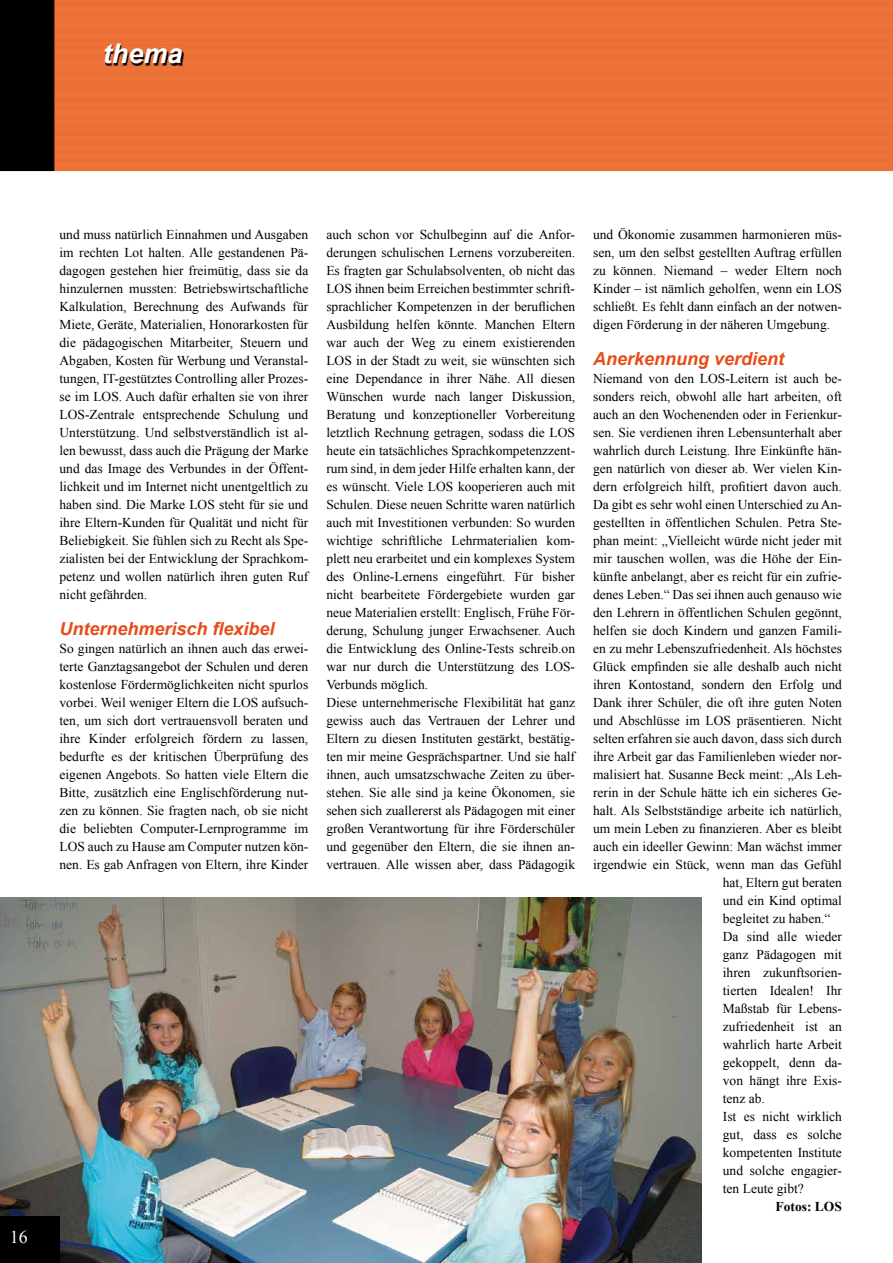
<style>
.page{position:relative;width:893px;height:1263px;background:#fff}
.page>*{position:absolute;margin:0;border:0;box-sizing:border-box;transform-origin:0 0}
.t1{font:italic 700 27px "Arial";color:#fff}
.t2{font:italic 700 18px "Arial";color:#e74c18}
.t3{font:18px "Times New Roman";color:#fff}
.t4{font:13.5px/18px "Times New Roman";color:#000;text-align:justify}
.t5{font:700 13.5px "Times New Roman";color:#000}
</style>
<div class="page">
<div style="left:0;top:0;width:893px;height:171px;background:#ec7137"></div>
<img style="left:106px;top:45px;width:77px;height:20px">
<img style="left:0;top:897px;width:702px;height:366px">
<div style="left:0;top:1216px;width:60px;height:47px;background:#000"></div>
<p class="t1" style="left:103px;top:36px;width:81px">thema</p>
<p class="t3" style="left:10px;top:1225px;width:19px">16</p>
<p class="t3" style="left:18px;top:1225px;width:20px">16</p>
<p class="t4" style="left:60px;top:225px;width:250px">und muss natürlich Einnahmen und Ausgaben im rechten Lot halten. Alle gestandenen Pä&shy;dagogen gestehen hier freimütig, dass sie da hinzulernen mussten: Betriebswirtschaftliche Kalkulation, Berechnung des Aufwands für Miete, Geräte, Materialien, Honorarkosten für die pädagogischen Mitarbeiter, Steuern und Abgaben, Kosten für Werbung und Veranstal&shy;tungen, IT-gestütztes Controlling aller Prozes&shy;se im LOS. Auch dafür erhalten sie von ihrer LOS-Zentrale entsprechende Schulung und Unterstützung. Und selbstverständlich ist al&shy;len bewusst, dass auch die Prägung der Marke und das Image des Verbundes in der Öffent&shy;lichkeit und im Internet nicht unentgeltlich zu haben sind. Die Marke LOS steht für sie und ihre Eltern-Kunden für Qualität und nicht für Beliebigkeit. Sie fühlen sich zu Recht als Spe&shy;zialisten bei der Entwicklung der Sprachkom&shy;petenz und wollen natürlich ihren guten Ruf nicht gefährden.</p>
<p class="t2" style="left:60px;top:617px;width:217px">Unternehmerisch flexibel</p>
<p class="t4" style="left:60px;top:639px;width:250px">So gingen natürlich an ihnen auch das erwei&shy;terte Ganztagsangebot der Schulen und deren kostenlose Fördermöglichkeiten nicht spurlos vorbei. Weil weniger Eltern die LOS aufsuch&shy;ten, um sich dort vertrauensvoll beraten und ihre Kinder erfolgreich fördern zu lassen, bedurfte es der kritischen Überprüfung des eigenen Angebots. So hatten viele Eltern die Bitte, zusätzlich eine Englischförderung nut&shy;zen zu können. Sie fragten nach, ob sie nicht die beliebten Computer-Lernprogramme im LOS auch zu Hause am Computer nutzen kön&shy;nen. Es gab Anfragen von Eltern, ihre Kinder</p>
<p class="t4" style="left:326px;top:225px;width:250px;text-align:left">auch schon vor Schulbeginn auf die Anfor&shy;derungen schulischen Lernens vorzubereiten.<br>Es fragten gar Schulabsolventen, ob nicht das LOS ihnen beim Erreichen bestimmter schrift&shy;sprachlicher Kompetenzen in der beruflichen Ausbildung helfen könnte. Manchen Eltern war auch der Weg zu einem existierenden LOS in der Stadt zu weit, sie wünschten sich eine Dependance in ihrer Nähe. All diesen Wünschen wurde nach langer Diskussion, Beratung und konzeptioneller Vorbereitung letztlich Rechnung getragen, sodass die LOS heute ein tatsächliches Sprachkompetenzzent&shy;rum sind, in dem jeder Hilfe erhalten kann, der es wünscht. Viele LOS kooperieren auch mit Schulen. Diese neuen Schritte waren natürlich auch mit Investitionen verbunden: So wurden wichtige schriftliche Lehrmaterialien kom&shy;plett neu erarbeitet und ein komplexes System des Online-Lernens eingeführt. Für bisher nicht bearbeitete Fördergebiete wurden gar neue Materialien erstellt: Englisch, Frühe För&shy;derung, Schulung junger Erwachsener. Auch die Entwicklung des Online-Tests schreib.on war nur durch die Unterstützung des LOS-Verbunds möglich.<br>Diese unternehmerische Flexibilität hat ganz gewiss auch das Vertrauen der Lehrer und Eltern zu diesen Instituten gestärkt, bestätig&shy;ten mir meine Gesprächspartner. Und sie half ihnen, auch umsatzschwache Zeiten zu über&shy;stehen. Sie alle sind ja keine Ökonomen, sie sehen sich zuallererst als Pädagogen mit einer großen Verantwortung für ihre Förderschüler und gegenüber den Eltern, die sie ihnen an&shy;vertrauen. Alle wissen aber, dass Pädagogik</p>
<p class="t4" style="left:593px;top:225px;width:250px">und Ökonomie zusammen harmonieren müs&shy;sen, um den selbst gestellten Auftrag erfüllen zu können. Niemand – weder Eltern noch Kinder – ist nämlich geholfen, wenn ein LOS schließt. Es fehlt dann einfach an der notwen&shy;digen Förderung in der näheren Umgebung.</p>
<p class="t2" style="left:593px;top:347px;width:193px">Anerkennung verdient</p>
<p class="t4" style="left:593px;top:369px;width:250px">Niemand von den LOS-Leitern ist auch be-</p>
<p class="t4" style="left:593px;top:387px;width:250px">sonders reich, obwohl alle hart arbeiten, oft</p>
<p class="t4" style="left:593px;top:405px;width:250px">auch an den Wochenenden oder in Ferienkur-</p>
<p class="t4" style="left:593px;top:423px;width:250px">sen. Sie verdienen ihren Lebensunterhalt aber</p>
<p class="t4" style="left:593px;top:441px;width:250px">wahrlich durch Leistung. Ihre Einkünfte hän-</p>
<p class="t4" style="left:593px;top:459px;width:250px">gen natürlich von dieser ab. Wer vielen Kin-</p>
<p class="t4" style="left:593px;top:477px;width:250px">dern erfolgreich hilft, profitiert davon auch.</p>
<p class="t4" style="left:593px;top:495px;width:250px">Da gibt es sehr wohl einen Unterschied zu An-</p>
<p class="t4" style="left:593px;top:513px;width:250px">gestellten in öffentlichen Schulen. Petra Ste-</p>
<p class="t4" style="left:593px;top:531px;width:250px">phan meint: „Vielleicht würde nicht jeder mit</p>
<p class="t4" style="left:593px;top:549px;width:250px">mir tauschen wollen, was die Höhe der Ein-</p>
<p class="t4" style="left:593px;top:567px;width:250px">künfte anbelangt, aber es reicht für ein zufrie-</p>
<p class="t4" style="left:593px;top:585px;width:250px">denes Leben.“ Das sei ihnen auch genauso wie</p>
<p class="t4" style="left:593px;top:603px;width:250px">den Lehrern in öffentlichen Schulen gegönnt,</p>
<p class="t4" style="left:593px;top:621px;width:250px">helfen sie doch Kindern und ganzen Famili-</p>
<p class="t4" style="left:593px;top:639px;width:250px">en zu mehr Lebenszufriedenheit. Als höchstes</p>
<p class="t4" style="left:593px;top:657px;width:250px">Glück empfinden sie alle deshalb auch nicht</p>
<p class="t4" style="left:593px;top:675px;width:250px">ihren Kontostand, sondern den Erfolg und</p>
<p class="t4" style="left:593px;top:693px;width:250px">Dank ihrer Schüler, die oft ihre guten Noten</p>
<p class="t4" style="left:593px;top:711px;width:250px">und Abschlüsse im LOS präsentieren. Nicht</p>
<p class="t4" style="left:593px;top:729px;width:250px">selten erfahren sie auch davon, dass sich durch</p>
<p class="t4" style="left:593px;top:747px;width:250px">ihre Arbeit gar das Familienleben wieder nor-</p>
<p class="t4" style="left:593px;top:765px;width:250px">malisiert hat. Susanne Beck meint: „Als Leh-</p>
<p class="t4" style="left:593px;top:783px;width:250px">rerin in der Schule hätte ich ein sicheres Ge-</p>
<p class="t4" style="left:593px;top:801px;width:250px">halt. Als Selbstständige arbeite ich natürlich,</p>
<p class="t4" style="left:593px;top:819px;width:250px">um mein Leben zu finanzieren. Aber es bleibt</p>
<p class="t4" style="left:593px;top:837px;width:250px">auch ein ideeller Gewinn: Man wächst immer</p>
<p class="t4" style="left:593px;top:855px;width:250px">irgendwie ein Stück, wenn man das Gefühl</p>
<p class="t4" style="left:723px;top:873px;width:121px">hat, Eltern gut beraten</p>
<p class="t4" style="left:723px;top:891px;width:121px">und ein Kind optimal</p>
<p class="t4" style="left:723px;top:909px;width:109px">begleitet zu haben.“</p>
<p class="t4" style="left:723px;top:927px;width:121px">Da sind alle wieder</p>
<p class="t4" style="left:723px;top:945px;width:121px">ganz Pädagogen mit</p>
<p class="t4" style="left:723px;top:963px;width:121px">ihren zukunftsorien-</p>
<p class="t4" style="left:723px;top:981px;width:121px">tierten Idealen! Ihr</p>
<p class="t4" style="left:723px;top:999px;width:121px">Maßstab für Lebens-</p>
<p class="t4" style="left:723px;top:1017px;width:121px">zufriedenheit ist an</p>
<p class="t4" style="left:723px;top:1035px;width:121px">wahrlich harte Arbeit</p>
<p class="t4" style="left:723px;top:1053px;width:121px">gekoppelt, denn da-</p>
<p class="t4" style="left:723px;top:1071px;width:121px">von hängt ihre Exis-</p>
<p class="t4" style="left:723px;top:1089px;width:43px">tenz ab.</p>
<p class="t4" style="left:723px;top:1107px;width:121px">Ist es nicht wirklich</p>
<p class="t4" style="left:723px;top:1125px;width:121px">gut, dass es solche</p>
<p class="t4" style="left:723px;top:1143px;width:121px">kompetenten Institute</p>
<p class="t4" style="left:723px;top:1161px;width:121px">und solche engagier-</p>
<p class="t4" style="left:723px;top:1179px;width:82px">ten Leute gibt?</p>
<p class="t5" style="left:776px;top:1197px;width:68px">Fotos: LOS</p>
</div>
